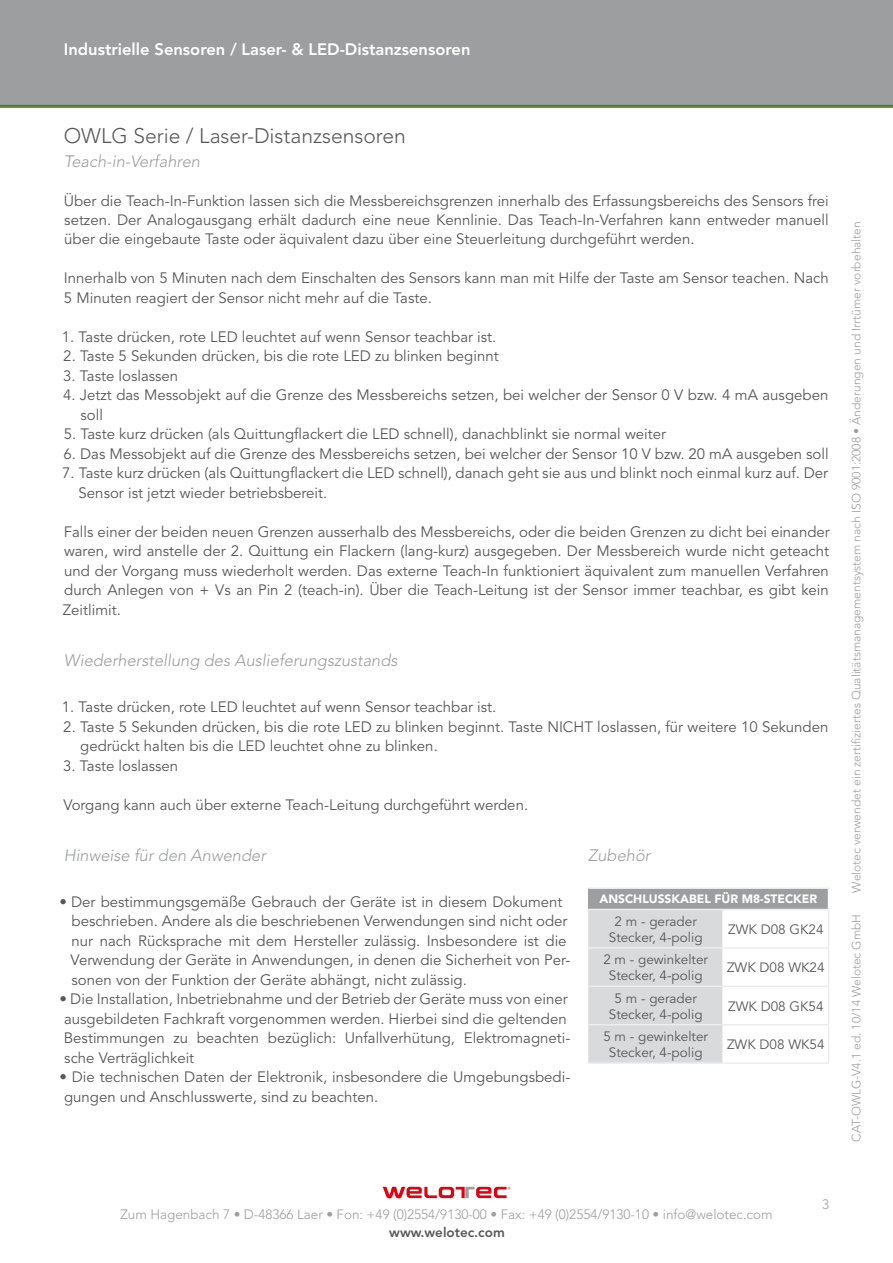
<style>
.page{position:relative;width:893px;height:1263px;background:#fff}
.page>*{position:absolute;margin:0;border:0;box-sizing:border-box;transform-origin:0 0}
.t1{font:300 21px "Avenir LT Std";color:#58585a}
.t2{font:italic 300 16.5px "Avenir LT Std";color:#9c9e9f}
.t3{font:800 16.5px "Avenir LT Std";color:#fff}
.t4{font:15px/19.5px "Avenir LT Std";color:#58585a}
.t5{font:13.5px/16.2px "Avenir LT Std";color:#58585a;text-align:center}
.t6{font:300 13.5px "Avenir LT Std";color:#9c9e9f}
.t7{font:800 13.5px "Avenir LT Std";color:#58585a}
.t8{font:300 12px "Avenir LT Std";color:#9c9e9f}
.t9{font:900 12px "Avenir LT Std";color:#fff}
</style>
<div class="page">
<div style="left:0;top:0;width:893px;height:106px;background:#9c9e9f"></div>
<hr style="left:0;top:105px;width:893px;height:3px;background:#52812e">
<svg style="left:383px;top:1187px;width:127px;height:11px"></svg>
<div style="left:588px;top:888px;width:240px;height:21px;background:#9c9e9f"></div>
<div style="left:588px;top:910px;width:134px;height:152px;background:#d9dadb"></div>
<hr style="left:588px;top:887px;width:135px;height:2px;background:#eceded">
<hr style="left:723px;top:887px;width:106px;height:2px;background:#eceded">
<hr style="left:588px;top:909px;width:135px;height:1px;background:#eceded">
<hr style="left:723px;top:909px;width:106px;height:1px;background:#eceded">
<hr style="left:588px;top:947px;width:134px;height:2px;background:#eceded">
<hr style="left:724px;top:947px;width:105px;height:2px;background:#eceded">
<hr style="left:723px;top:985px;width:106px;height:2px;background:#eceded">
<hr style="left:723px;top:1024px;width:106px;height:1px;background:#eceded">
<hr style="left:723px;top:1062px;width:106px;height:2px;background:#eceded">
<hr style="left:588px;top:985px;width:135px;height:2px;background:#eceded">
<hr style="left:588px;top:1024px;width:135px;height:1px;background:#eceded">
<hr style="left:588px;top:1062px;width:135px;height:2px;background:#eceded">
<hr style="left:828px;top:910px;width:1px;height:37px;background:#eceded">
<hr style="left:828px;top:949px;width:1px;height:36px;background:#eceded">
<hr style="left:828px;top:987px;width:1px;height:37px;background:#eceded">
<hr style="left:828px;top:1025px;width:1px;height:37px;background:#eceded">
<p class="t3" style="left:64px;top:40px;width:408px">Industrielle Sensoren / Laser- &amp; LED-Distanzsensoren</p>
<h1 class="t1" style="left:64px;top:124px;width:343px">OWLG Serie / Laser-Distanzsensoren</h1>
<p class="t2" style="left:64px;top:152px;width:138px">Teach-in-Verfahren</p>
<p class="t4" style="left:64px;top:191px;width:766px;text-align:justify">Über die Teach-In-Funktion lassen sich die Messbereichsgrenzen innerhalb des Erfassungsbereichs des Sensors frei setzen. Der Analogausgang erhält dadurch eine neue Kennlinie. Das Teach-In-Verfahren kann entweder manuell über die eingebaute Taste oder äquivalent dazu über eine Steuerleitung durchgeführt werden.</p>
<p class="t4" style="left:64px;top:269px;width:766px">Innerhalb von 5 Minuten nach dem Einschalten des Sensors kann man mit Hilfe der Taste am Sensor teachen. Nach<br>5 Minuten reagiert der Sensor nicht mehr auf die Taste.</p>
<p class="t4" style="left:62px;top:327px;width:436px">1. Taste drücken, rote LED leuchtet auf wenn Sensor teachbar ist.</p>
<p class="t4" style="left:63px;top:347px;width:437px">2. Taste 5 Sekunden drücken, bis die rote LED zu blinken beginnt</p>
<p class="t4" style="left:63px;top:366px;width:117px">3. Taste loslassen</p>
<p class="t4" style="left:80px;top:386px;width:749px;text-indent:-17px">4. Jetzt das Messobjekt auf die Grenze des Messbereichs setzen, bei welcher der Sensor 0 V bzw. 4 mA ausgeben soll</p>
<p class="t4" style="left:64px;top:425px;width:604px">5. Taste kurz drücken (als Quittungflackert die LED schnell), danachblinkt sie normal weiter</p>
<p class="t4" style="left:64px;top:444px;width:767px">6. Das Messobjekt auf die Grenze des Messbereichs setzen, bei welcher der Sensor 10 V bzw. 20 mA ausgeben soll</p>
<p class="t4" style="left:79px;top:464px;width:751px;text-indent:-17px">7. Taste kurz drücken (als Quittungflackert die LED schnell), danach geht sie aus und blinkt noch einmal kurz auf. Der<br>Sensor ist jetzt wieder betriebsbereit.</p>
<p class="t4" style="left:63px;top:522px;width:768px;text-align:justify">Falls einer der beiden neuen Grenzen ausserhalb des Messbereichs, oder die beiden Grenzen zu dicht bei einander waren, wird anstelle der 2. Quittung ein Flackern (lang-kurz) ausgegeben. Der Messbereich wurde nicht geteacht und der Vorgang muss wiederholt werden. Das externe Teach-In funktioniert äquivalent zum manuellen Verfahren durch Anlegen von + Vs an Pin 2 (teach-in). Über die Teach-Leitung ist der Sensor immer teachbar, es gibt kein Zeitlimit.</p>
<p class="t2" style="left:64px;top:651px;width:335px">Wiederherstellung des Auslieferungszustands</p>
<p class="t4" style="left:62px;top:698px;width:436px">1. Taste drücken, rote LED leuchtet auf wenn Sensor teachbar ist.</p>
<p class="t4" style="left:80px;top:717px;width:750px;text-indent:-17px">2. Taste 5 Sekunden drücken, bis die rote LED zu blinken beginnt. Taste NICHT loslassen, für weitere 10 Sekunden gedrückt halten bis die LED leuchtet ohne zu blinken.</p>
<p class="t4" style="left:63px;top:756px;width:117px">3. Taste loslassen</p>
<p class="t4" style="left:63px;top:795px;width:466px">Vorgang kann auch über externe Teach-Leitung durchgeführt werden.</p>
<p class="t2" style="left:64px;top:845px;width:204px">Hinweise für den Anwender</p>
<p class="t4" style="left:71px;top:892px;width:501px;text-indent:-11px">• Der bestimmungsgemäße Gebrauch der Geräte ist in diesem Dokument beschrieben. Andere als die beschriebenen Verwendungen sind nicht oder nur nach Rücksprache mit dem Hersteller zulässig. Insbesondere ist die Verwendung der Geräte in Anwendungen, in denen die Sicherheit von Per&shy;sonen von der Funktion der Geräte abhängt, nicht zulässig.</p>
<p class="t4" style="left:59px;top:990px;width:512px">• Die Installation, Inbetriebnahme und der Betrieb der Geräte muss von einer ausgebildeten Fachkraft vorgenommen werden. Hierbei sind die geltenden Bestimmungen zu beachten bezüglich: Unfallverhütung, Elektromagneti&shy;sche Verträglichkeit</p>
<p class="t4" style="left:64px;top:1068px;width:508px;text-indent:-5px">• Die technischen Daten der Elektronik, insbesondere die Umgebungsbedi&shy;gungen und Anschlusswerte, sind zu beachten.</p>
<p class="t2" style="left:588px;top:845px;width:64px">Zubehör</p>
<p class="t9" style="left:599px;top:892px;width:219px">ANSCHLUSS KABEL FÜR M8-STECKER</p>
<p class="t5" style="left:609px;top:913px;width:95px">2 m - gerader<br>Stecker, 4-polig</p>
<p class="t5" style="left:728px;top:921px;width:97px">ZWK D08 GK24</p>
<p class="t5" style="left:603px;top:952px;width:106px">2 m - gewinkelter<br>Stecker, 4-polig</p>
<p class="t5" style="left:727px;top:960px;width:99px">ZWK D08 WK24</p>
<p class="t5" style="left:609px;top:990px;width:95px">5 m - gerader<br>Stecker, 4-polig</p>
<p class="t5" style="left:728px;top:998px;width:97px">ZWK D08 GK54</p>
<p class="t5" style="left:603px;top:1028px;width:106px">5 m - gewinkelter<br>Stecker, 4-polig</p>
<p class="t5" style="left:727px;top:1037px;width:99px">ZWK D08 WK54</p>
<p class="t8" style="left:849px;top:892px;width:673px;rotate:-90deg">Welotec verwendet ein zertifiziertes Qualitätsmanagementsystem nach ISO 9001:2008 • Änderungen und Irrtümer vorbehalten</p>
<p class="t8" style="left:849px;top:1141px;width:229px;rotate:-90deg">CAT-OWLG-V4.1 ed. 10/14 Welotec GmbH</p>
<p class="t6" style="left:120px;top:1207px;width:654px">Zum Hagenbach 7 • D-48366 Laer • Fon: +49 (0)2554/9130-00 • Fax: +49 (0)2554/9130-10 • info@welotec.com</p>
<p class="t7" style="left:389px;top:1224px;width:117px">www.welotec.com</p>
<p class="t6" style="left:822px;top:1197px;width:9px">3</p>
</div>
